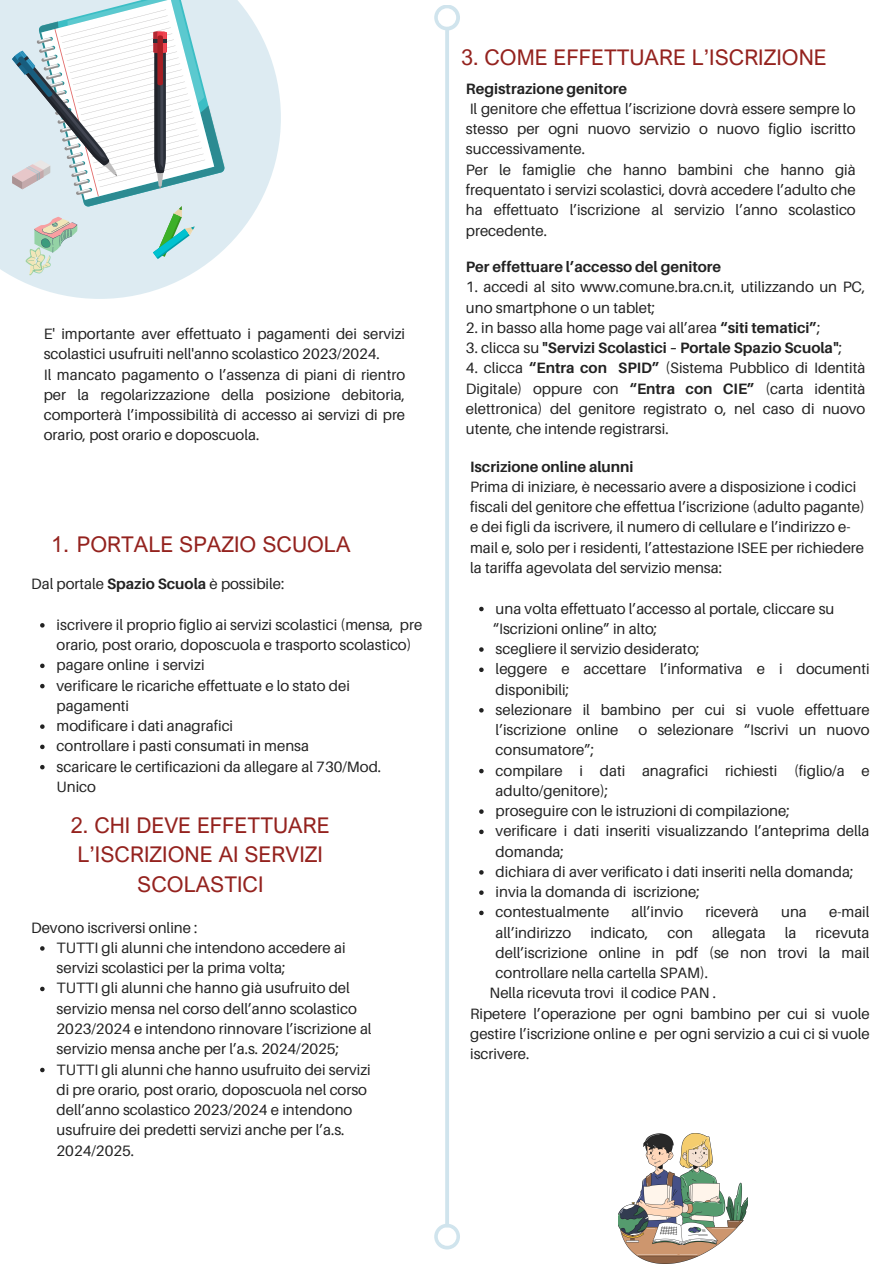
<style>
.page{position:relative;width:894px;height:1264px;background:#fff}
.page>*{position:absolute;margin:0;border:0;box-sizing:border-box;transform-origin:0 0}
.t1{font:21.6px/29.2px "Arial Nova";color:#94221e;text-align:center}
.t2{font:15px/20.2px "Aileron";color:#222}
.t3{font:700 15px "Aileron";color:#222}
.s1{font-weight:700}
.s2{font-weight:400}
</style>
<div class="page">
<svg style="left:0;top:0;width:281px;height:299px;fill:#ddebf2"></svg>
<svg style="left:434px;top:5px;width:26px;height:1244px"></svg>
<svg style="left:12px;top:0;width:213px;height:275px"></svg>
<img style="left:618px;top:1133px;width:129px;height:130px">
<svg style="left:479px;top:606px;width:4px;height:5px"></svg>
<svg style="left:479px;top:647px;width:4px;height:4px"></svg>
<svg style="left:479px;top:667px;width:4px;height:5px"></svg>
<svg style="left:479px;top:708px;width:4px;height:4px"></svg>
<svg style="left:479px;top:768px;width:4px;height:5px"></svg>
<svg style="left:479px;top:809px;width:4px;height:4px"></svg>
<svg style="left:479px;top:829px;width:4px;height:5px"></svg>
<svg style="left:479px;top:870px;width:4px;height:4px"></svg>
<svg style="left:479px;top:890px;width:4px;height:4px"></svg>
<svg style="left:479px;top:910px;width:4px;height:5px"></svg>
<svg style="left:40px;top:623px;width:5px;height:4px"></svg>
<svg style="left:40px;top:663px;width:5px;height:5px"></svg>
<svg style="left:40px;top:684px;width:5px;height:4px"></svg>
<svg style="left:40px;top:724px;width:5px;height:5px"></svg>
<svg style="left:40px;top:744px;width:5px;height:5px"></svg>
<svg style="left:40px;top:765px;width:5px;height:4px"></svg>
<svg style="left:40px;top:946px;width:5px;height:4px"></svg>
<svg style="left:40px;top:986px;width:5px;height:5px"></svg>
<svg style="left:40px;top:1067px;width:5px;height:5px"></svg>
<p class="t2" style="left:44px;top:323px;width:363px">E' importante aver effettuato i pagamenti dei servizi scolastici usufruiti nell'anno scolastico 2023/2024.</p>
<p class="t2" style="left:44px;top:364px;width:363px;text-align:justify">Il mancato pagamento o l’assenza di piani di rientro per la regolarizzazione della posizione debitoria, comporterà l’impossibilità di accesso ai servizi di pre orario, post orario e doposcuola.</p>
<p class="t1" style="left:51px;top:529px;width:300px">1. PORTALE SPAZIO SCUOLA</p>
<h1 class="t2" style="left:31px;top:573px;width:255px">Dal portale <span class="s1">Spazio Scuola</span> è possibile:</h1>
<p class="t2" style="left:57px;top:614px;width:367px">iscrivere il proprio figlio ai servizi scolastici (mensa, pre orario, post orario, doposcuola e trasporto scolastico)</p>
<p class="t2" style="left:57px;top:654px;width:149px">pagare online i servizi</p>
<p class="t2" style="left:57px;top:675px;width:295px">verificare le ricariche effettuate e lo stato dei pagamenti</p>
<p class="t2" style="left:57px;top:715px;width:178px">modificare i dati anagrafici</p>
<h1 class="t2" style="left:57px;top:735px;width:254px">controllare i pasti consumati in mensa</h1>
<p class="t2" style="left:57px;top:756px;width:326px">scaricare le certificazioni da allegare al 730/Mod.<br>Unico</p>
<p class="t1" style="left:71px;top:810px;width:260px">2. CHI DEVE EFFETTUARE<br>L’ISCRIZIONE AI SERVIZI<br>SCOLASTICI</p>
<p class="t2" style="left:31px;top:917px;width:168px">Devono iscriversi online :</p>
<p class="t2" style="left:57px;top:937px;width:290px">TUTTI gli alunni che intendono accedere ai servizi scolastici per la prima volta;</p>
<p class="t2" style="left:57px;top:977px;width:316px">TUTTI gli alunni che hanno già usufruito del servizio mensa nel corso dell’anno scolastico 2023/2024 e intendono rinnovare l’iscrizione al servizio mensa anche per l’a.s. 2024/2025;</p>
<p class="t2" style="left:57px;top:1058px;width:315px">TUTTI gli alunni che hanno usufruito dei servizi di pre orario, post orario, doposcuola nel corso dell’anno scolastico 2023/2024 e intendono usufruire dei predetti servizi anche per l’a.s.<br>2024/2025.</p>
<p class="t1" style="left:461px;top:42px;width:367px">3. COME EFFETTUARE L’ISCRIZIONE</p>
<p class="t3" style="left:466px;top:79px;width:163px">Registrazione genitore</p>
<p class="t2" style="left:466px;top:98px;width:391px;text-align:justify">Il genitore che effettua l’iscrizione dovrà essere sempre lo stesso per ogni nuovo servizio o nuovo figlio iscritto successivamente.</p>
<p class="t2" style="left:466px;top:159px;width:391px;text-align:justify">Per le famiglie che hanno bambini che hanno già frequentato i servizi scolastici, dovrà accedere l’adulto che ha effettuato l’iscrizione al servizio l’anno scolastico precedente.</p>
<p class="t3" style="left:466px;top:257px;width:257px">Per effettuare l’accesso del genitore</p>
<p class="t2" style="left:466px;top:277px;width:401px">1. accedi al sito www.comune.bra.cn.it, utilizzando un PC, uno smartphone o un tablet;</p>
<p class="t2" style="left:466px;top:317px;width:356px">2. in basso alla home page vai all’area <span class="s1">“siti tematici”</span>;</p>
<p class="t3" style="left:466px;top:338px;width:377px"><span class="s2">3. clicca su</span> "Servizi Scolastici – Portale Spazio Scuola"<span class="s2">;</span></p>
<p class="t2" style="left:466px;top:358px;width:401px;text-align:justify">4. clicca <span class="s1">“Entra con SPID”</span> (Sistema Pubblico di Identità Digitale) oppure con <span class="s1">“Entra con CIE”</span> (carta identità elettronica) del genitore registrato o, nel caso di nuovo utente, che intende registrarsi.</p>
<p class="t3" style="left:470px;top:457px;width:165px">Iscrizione online alunni</p>
<p class="t2" style="left:470px;top:476px;width:396px">Prima di iniziare, è necessario avere a disposizione i codici fiscali del genitore che effettua l’iscrizione (adulto pagante) e dei figli da iscrivere, il numero di cellulare e l’indirizzo e&shy;mail e, solo per i residenti, l’attestazione ISEE per richiedere la tariffa agevolata del servizio mensa:</p>
<p class="t2" style="left:495px;top:598px;width:340px">una volta effettuato l’accesso al portale, cliccare su</p>
<p class="t2" style="left:492px;top:618px;width:166px">“Iscrizioni online” in alto;</p>
<p class="t2" style="left:495px;top:638px;width:205px">scegliere il servizio desiderato;</p>
<p class="t2" style="left:495px;top:658px;width:375px">leggere e accettare l’informativa e i documenti disponibili;</p>
<p class="t2" style="left:495px;top:699px;width:375px">selezionare il bambino per cui si vuole effettuare l’iscrizione online</p>
<p class="t2" style="left:638px;top:719px;width:232px">o selezionare “Iscrivi un nuovo</p>
<p class="t2" style="left:495px;top:739px;width:100px">consumatore”;</p>
<p class="t2" style="left:495px;top:760px;width:375px">compilare i dati anagrafici richiesti (figlio/a e adulto/genitore);</p>
<p class="t2" style="left:495px;top:800px;width:295px">proseguire con le istruzioni di compilazione;</p>
<p class="t2" style="left:495px;top:820px;width:375px">verificare i dati inseriti visualizzando l’anteprima della domanda;</p>
<p class="t2" style="left:495px;top:861px;width:359px">dichiara di aver verificato i dati inseriti nella domanda;</p>
<p class="t2" style="left:495px;top:881px;width:205px">invia la domanda di iscrizione;</p>
<p class="t2" style="left:495px;top:901px;width:115px">contestualmente</p>
<p class="t2" style="left:631px;top:901px;width:53px">all’invio</p>
<p class="t2" style="left:705px;top:901px;width:55px">riceverà</p>
<p class="t2" style="left:781px;top:901px;width:27px">una</p>
<p class="t2" style="left:828px;top:901px;width:42px">e-mail</p>
<p class="t2" style="left:495px;top:922px;width:77px">all’indirizzo</p>
<p class="t2" style="left:590px;top:922px;width:59px">indicato,</p>
<p class="t2" style="left:667px;top:922px;width:27px">con</p>
<p class="t2" style="left:712px;top:922px;width:55px">allegata</p>
<p class="t2" style="left:784px;top:922px;width:13px">la</p>
<p class="t2" style="left:495px;top:922px;width:375px;text-align:justify;text-indent:320px">ricevuta dell’iscrizione online in pdf (se non trovi la mail controllare nella cartella SPAM).</p>
<p class="t2" style="left:489px;top:982px;width:228px">Nella ricevuta trovi il codice PAN .</p>
<p class="t2" style="left:470px;top:1003px;width:401px;text-align:justify">Ripetere l’operazione per ogni bambino per cui si vuole gestire l’iscrizione online e per ogni servizio a cui ci si vuole iscrivere.</p>
</div>
